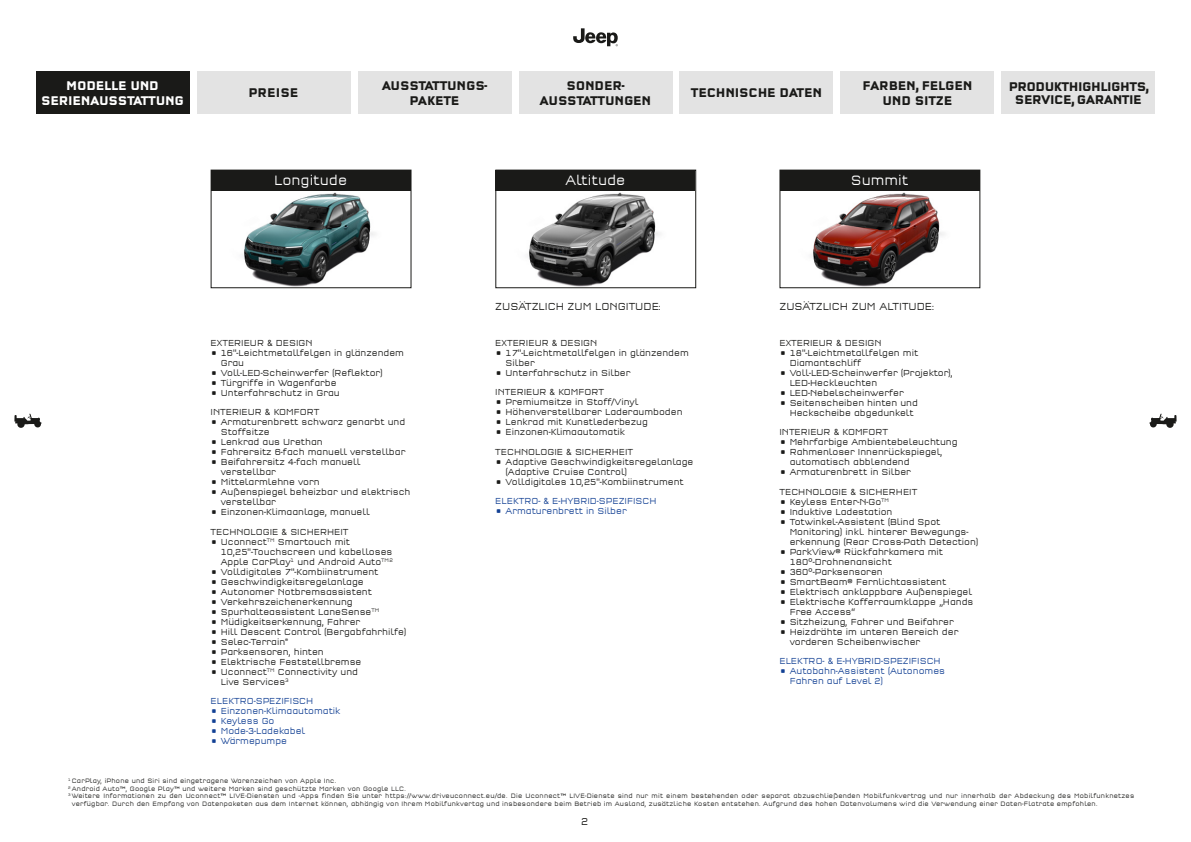
<style>
.page{position:relative;width:1191px;height:842px;background:#fff}
.page>*{position:absolute;margin:0;border:0;box-sizing:border-box;transform-origin:0 0}
.t1{font:300 condensed 14px "Q Type Offc";color:#fff}
.t2{font:700 condensed 13px/15.6px "Q Type Offc";letter-spacing:-.02em;color:#1a1a18;text-align:center;scale:.95 1}
.t3{font:700 condensed 13px/13px "Q Type Offc";letter-spacing:-.04em;color:#1a1a18;text-align:center;scale:.95 1}
.t4{font:700 condensed 13px/15.6px "Q Type Offc";letter-spacing:-.02em;color:#fff;text-align:center;scale:.95 1}
.t5{font:300 condensed 10.5px "Q Type Offc";color:#1a1a18}
.t6{font:300 condensed 10.4px "Q Type Offc";color:#1a1a18}
.t7{font:300 condensed 9px/10px "Q Type Offc";color:#1a1a18}
.t8{font:300 condensed 9px/10px "Q Type Offc";color:#124094}
.t9{font:300 condensed 6.5px "Q Type Offc";letter-spacing:.03em;color:#1a1a18}
.s1{font-family:"DIN Next LT Pro";font-weight:400;font-stretch:normal}
.s2{color:#124094}
.s3{font-family:"DIN Next LT Pro";font-weight:400;font-stretch:normal;color:#124094}
</style>
<div class="page">
<img style="left:498px;top:190px;width:188px;height:99px">
<img style="left:214px;top:190px;width:187px;height:99px">
<img style="left:782px;top:190px;width:188px;height:99px">
<svg style="left:573px;top:28px;width:45px;height:18px"></svg>
<svg style="left:1149px;top:414px;width:27px;height:14px"></svg>
<svg style="left:14px;top:414px;width:27px;height:14px"></svg>
<div style="left:495px;top:170px;width:200px;height:20px;background:#1a1a18"></div>
<div style="left:495px;top:170px;width:201px;height:118px;border:1px solid #1a1a18"></div>
<div style="left:779px;top:170px;width:201px;height:118px;border:1px solid #1a1a18"></div>
<div style="left:211px;top:170px;width:200px;height:20px;background:#1a1a18"></div>
<div style="left:211px;top:170px;width:200px;height:118px;border:1px solid #1a1a18"></div>
<div style="left:36px;top:71px;width:153px;height:42px;background:#1a1a18"></div>
<div style="left:197px;top:71px;width:153px;height:42px;background:#e3e3e3"></div>
<div style="left:358px;top:71px;width:153px;height:42px;background:#e3e3e3"></div>
<div style="left:519px;top:71px;width:153px;height:42px;background:#e3e3e3"></div>
<div style="left:680px;top:71px;width:153px;height:42px;background:#e3e3e3"></div>
<div style="left:841px;top:71px;width:153px;height:42px;background:#e3e3e3"></div>
<div style="left:1001px;top:71px;width:154px;height:42px;background:#e3e3e3"></div>
<div style="left:779px;top:170px;width:200px;height:20px;background:#1a1a18"></div>
<h2 class="t4" style="left:41px;top:77px;width:152px">MODELLE UND<br>SERIENAUSSTATTUNG</h2>
<h2 class="t2" style="left:248px;top:85px;width:54px">PREISE</h2>
<h2 class="t2" style="left:382px;top:77px;width:113px">AUSSTATTUNGS-<br>PAKETE</h2>
<h2 class="t2" style="left:539px;top:77px;width:119px">SONDER-<br>AUSSTATTUNGEN</h2>
<h2 class="t2" style="left:691px;top:85px;width:140px">TECHNISCHE DATEN</h2>
<h2 class="t2" style="left:862px;top:77px;width:117px">FARBEN, FELGEN<br>UND SITZE</h2>
<h2 class="t3" style="left:1008px;top:80px;width:148px">PRODUKTHIGHLIGHTS,<br>SERVICE, GARANTIE</h2>
<h1 class="t1" style="left:274px;top:172px;width:75px">Longitude</h1>
<p class="t7" style="left:211px;top:338px;width:103px">EXTERIEUR <span class="s1">&amp;</span> DESIGN</p>
<p class="t7" style="left:221px;top:348px;width:185px;text-indent:-10px">• 16"-Leichtmetallfelgen in glänzendem<br>Grau</p>
<p class="t7" style="left:211px;top:368px;width:174px">• Voll-LED-Scheinwerfer (Reflektor)</p>
<p class="t7" style="left:211px;top:378px;width:128px">• Türgriffe in Wagenfarbe</p>
<p class="t7" style="left:211px;top:383px;width:131px;line-height:19.5px">• Unterfahrschutz in Grau<br>INTERIEUR <span class="s1">&amp;</span> KOMFORT</p>
<p class="t7" style="left:221px;top:417px;width:186px;text-indent:-10px">• Armaturenbrett schwarz genarbt und<br>Stoffsitze</p>
<p class="t7" style="left:211px;top:437px;width:114px">• Lenkrad aus Urethan</p>
<p class="t7" style="left:211px;top:447px;width:196px">• Fahrersitz 6-fach manuell verstellbar</p>
<p class="t7" style="left:221px;top:457px;width:141px;text-indent:-10px">• Beifahrersitz 4-fach manuell verstellbar</p>
<p class="t7" style="left:211px;top:477px;width:111px">• Mittelarmlehne vorn</p>
<p class="t7" style="left:221px;top:487px;width:191px;text-indent:-10px">• Außenspiegel beheizbar und elektrisch verstellbar</p>
<p class="t7" style="left:211px;top:502px;width:160px;line-height:19.5px">• Einzonen-Klimaanlage, manuell<br>TECHNOLOGIE <span class="s1">&amp;</span> SICHERHEIT</p>
<p class="t7" style="left:221px;top:537px;width:174px;text-indent:-10px">• Uconnect<sup>TM</sup> Smartouch mit<br>10,25"-Touchscreen und kabelloses<br>Apple CarPlay<sup>1</sup> und Android Auto<sup>TM</sup> <sup>2</sup></p>
<p class="t7" style="left:211px;top:567px;width:169px">• Volldigitales 7"-Kombiinstrument</p>
<p class="t7" style="left:211px;top:577px;width:155px">• Geschwindigkeitsregelanlage</p>
<p class="t7" style="left:211px;top:587px;width:163px">• Autonomer Notbremsassistent</p>
<p class="t7" style="left:211px;top:597px;width:144px">• Verkehrszeichenerkennung</p>
<p class="t7" style="left:211px;top:607px;width:170px">• Spurhalteassistent LaneSense<sup>TM</sup></p>
<p class="t7" style="left:211px;top:617px;width:151px">• Müdigkeitserkennung, Fahrer</p>
<p class="t7" style="left:211px;top:627px;width:197px">• Hill Descent Control (Bergabfahrhilfe)</p>
<p class="t7" style="left:211px;top:637px;width:79px">• Selec-Terrain<sup>®</sup></p>
<p class="t7" style="left:211px;top:647px;width:115px">• Parksensoren, hinten</p>
<p class="t7" style="left:211px;top:657px;width:152px">• Elektrische Feststellbremse</p>
<p class="t7" style="left:221px;top:667px;width:139px;text-indent:-10px">• Uconnect<sup>TM</sup> Connectivity und<br>Live Services<sup>3</sup></p>
<p class="t8" style="left:211px;top:696px;width:104px">ELEKTRO-SPEZIFISCH</p>
<p class="t8" style="left:211px;top:706px;width:131px">• Einzonen-Klimaautomatik</p>
<p class="t8" style="left:211px;top:716px;width:65px">• Keyless Go</p>
<p class="t8" style="left:211px;top:726px;width:96px">• Mode-3-Ladekabel</p>
<p class="t8" style="left:211px;top:736px;width:78px">• Wärmepumpe</p>
<h1 class="t1" style="left:565px;top:172px;width:62px">Altitude</h1>
<p class="t5" style="left:495px;top:300px;width:167px">ZUSÄTZLICH ZUM LONGITUDE:</p>
<p class="t7" style="left:495px;top:338px;width:103px">EXTERIEUR <span class="s1">&amp;</span> DESIGN</p>
<p class="t7" style="left:505px;top:348px;width:185px;text-indent:-10px">• 17"-Leichtmetallfelgen in glänzendem<br>Silber</p>
<p class="t7" style="left:495px;top:363px;width:137px;line-height:19.5px">• Unterfahrschutz in Silber<br>INTERIEUR <span class="s1">&amp;</span> KOMFORT</p>
<p class="t7" style="left:495px;top:397px;width:145px">• Premiumsitze in Stoff/Vinyl</p>
<p class="t7" style="left:495px;top:407px;width:189px">• Höhenverstellbarer Laderaumboden</p>
<p class="t7" style="left:495px;top:417px;width:154px">• Lenkrad mit Kunstlederbezug</p>
<p class="t7" style="left:495px;top:422px;width:139px;line-height:19.5px">• Einzonen-Klimaautomatik<br>TECHNOLOGIE <span class="s1">&amp;</span> SICHERHEIT</p>
<p class="t7" style="left:505px;top:457px;width:189px;text-indent:-10px">• Adaptive Geschwindigkeitsregelanlage (Adaptive Cruise Control)</p>
<p class="t7" style="left:495px;top:472px;width:190px;line-height:19px">• Volldigitales 10,25"-Kombiinstrument<br><span class="s2">ELEKTRO-</span> <span class="s3">&amp;</span> <span class="s2">E-HYBRID-SPEZIFISCH</span></p>
<p class="t8" style="left:495px;top:506px;width:133px">• Armaturenbrett in Silber</p>
<h1 class="t1" style="left:851px;top:172px;width:59px">Summit</h1>
<p class="t5" style="left:779px;top:300px;width:157px">ZUSÄTZLICH ZUM ALTITUDE:</p>
<p class="t7" style="left:779px;top:338px;width:103px">EXTERIEUR <span class="s1">&amp;</span> DESIGN</p>
<p class="t7" style="left:789px;top:348px;width:130px;text-indent:-10px">• 18"-Leichtmetallfelgen mit<br>Diamantschliff</p>
<p class="t7" style="left:789px;top:368px;width:165px;text-indent:-10px">• Voll-LED-Scheinwerfer (Projektor),<br>LED-Heckleuchten</p>
<p class="t7" style="left:779px;top:388px;width:126px">• LED-Nebelscheinwerfer</p>
<p class="t7" style="left:789px;top:398px;width:130px;text-indent:-10px">• Seitenscheiben hinten und<br>Heckscheibe abgedunkelt</p>
<p class="t7" style="left:779px;top:427px;width:110px">INTERIEUR <span class="s1">&amp;</span> KOMFORT</p>
<p class="t7" style="left:779px;top:437px;width:180px">• Mehrfarbige Ambientebeleuchtung</p>
<p class="t7" style="left:789px;top:447px;width:154px;text-indent:-10px">• Rahmenloser Innenrückspiegel, automatisch abblendend</p>
<p class="t7" style="left:779px;top:462px;width:139px;line-height:19.5px">• Armaturenbrett in Silber<br>TECHNOLOGIE <span class="s1">&amp;</span> SICHERHEIT</p>
<p class="t7" style="left:779px;top:497px;width:111px">• Keyless Enter-N-Go<sup>TM</sup></p>
<p class="t7" style="left:779px;top:507px;width:114px">• Induktive Ladestation</p>
<p class="t7" style="left:789px;top:517px;width:190px;text-indent:-10px">• Totwinkel-Assistent (Blind Spot<br>Monitoring) inkl. hinterer Bewegungs&shy;erkennung (Rear Cross-Path Detection)</p>
<p class="t7" style="left:789px;top:547px;width:155px;text-indent:-10px">• ParkView® Rückfahrkamera mit<br>180°-Drohnenansicht</p>
<p class="t7" style="left:779px;top:567px;width:105px">• 360°-Parksensoren</p>
<p class="t7" style="left:779px;top:577px;width:168px">• SmartBeam® Fernlichtassistent</p>
<p class="t7" style="left:779px;top:587px;width:194px">• Elektrisch anklappbare Außenspiegel</p>
<p class="t7" style="left:789px;top:597px;width:185px;text-indent:-10px">• Elektrische Kofferraumklappe „Hands<br>Free Access“</p>
<p class="t7" style="left:779px;top:617px;width:176px">• Sitzheizung, Fahrer und Beifahrer</p>
<p class="t7" style="left:789px;top:627px;width:170px;text-indent:-10px">• Heizdrähte im unteren Bereich der vorderen Scheibenwischer</p>
<p class="t8" style="left:779px;top:656px;width:163px">ELEKTRO- <span class="s1">&amp;</span> E-HYBRID-SPEZIFISCH</p>
<p class="t8" style="left:789px;top:666px;width:157px;text-indent:-10px">• Autobahn-Assistent (Autonomes<br>Fahren auf Level 2)</p>
<p class="t9" style="left:68px;top:777px;width:270px"><sup>1</sup> CarPlay, iPhone und Siri sind eingetragene Warenzeichen von Apple Inc.</p>
<p class="t9" style="left:68px;top:785px;width:339px"><sup>2</sup> Android Auto™, Google Play™ und weitere Marken sind geschützte Marken von Google LLC.</p>
<p class="t9" style="left:68px;top:792px;width:1067px"><sup>3</sup> Weitere Informationen zu den Uconnect™ LIVE-Diensten und -Apps finden Sie unter https://www.driveuconnect.eu/de. Die Uconnect™ LIVE-Dienste sind nur mit einem bestehenden oder separat abzuschließenden Mobilfunkvertrag und nur innerhalb der Abdeckung des Mobilfunknetzes</p>
<p class="t9" style="left:72px;top:800px;width:1027px">verfügbar. Durch den Empfang von Datenpaketen aus dem Internet können, abhängig von Ihrem Mobilfunkvertag und insbesondere beim Betrieb im Ausland, zusätzliche Kosten entstehen. Aufgrund des hohen Datenvolumens wird die Verwendung einer Daten-Flatrate empfohlen.</p>
<p class="t6" style="left:581px;top:815px;width:9px">2</p>
</div>
